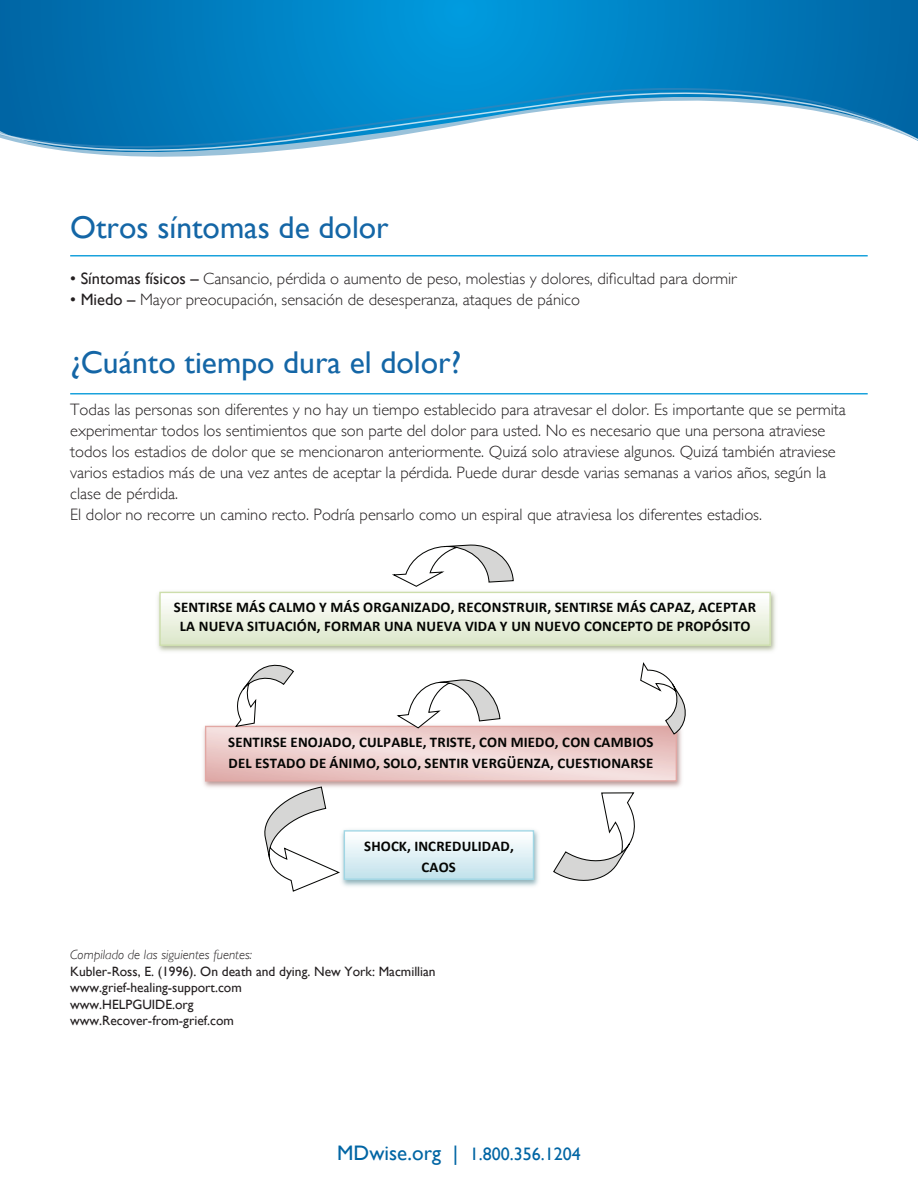
<style>
.page{position:relative;width:918px;height:1188px;background:#fff}
.page>*{position:absolute;margin:0;border:0;box-sizing:border-box;transform-origin:0 0}
.t1{font:31.5px "Gill Sans";color:#1466a6}
.t2{font:18px "Gill Sans";color:#0065a4}
.t3{font:300 16.5px/21px "Gill Sans";color:#231f20}
.t4{font:700 14.85px/21px "Calibri";letter-spacing:.015em;color:#040503;text-align:center}
.t5{font:13.5px "Gill Sans";color:#231f20}
.t6{font:italic 300 13.5px "Gill Sans";color:#231f20}
.s1{font-weight:400}
.s2{font-size:21px}
</style>
<div class="page">
<hr style="left:70px;top:255px;width:798px;height:2px;background:#1aa2dc">
<hr style="left:70px;top:393px;width:798px;height:2px;background:#1aa2dc">
<img style="left:341px;top:829px;width:198px;height:58px">
<svg style="left:346px;top:832px;width:186px;height:46px"></svg>
<div style="left:344px;top:830px;width:190px;height:50px;border:1px solid #a0d6e4"></div>
<img style="left:345px;top:836px;width:187px;height:38px">
<img style="left:203px;top:725px;width:479px;height:63px">
<svg style="left:207px;top:728px;width:468px;height:52px;background:#eac8c6"></svg>
<div style="left:205px;top:726px;width:472px;height:56px;border:1px solid #e2a8a4"></div>
<img style="left:206px;top:732px;width:470px;height:43px">
<img style="left:157px;top:591px;width:619px;height:61px">
<svg style="left:161px;top:594px;width:608px;height:50px"></svg>
<div style="left:159px;top:592px;width:612px;height:54px;border:1px solid #cddeac"></div>
<img style="left:161px;top:598px;width:608px;height:41px">
<svg style="left:553px;top:792px;width:82px;height:89px"></svg>
<svg style="left:260px;top:786px;width:81px;height:106px"></svg>
<svg style="left:395px;top:679px;width:106px;height:50px"></svg>
<svg style="left:640px;top:662px;width:46px;height:73px"></svg>
<svg style="left:234px;top:664px;width:61px;height:64px"></svg>
<svg style="left:392px;top:544px;width:122px;height:43px"></svg>
<svg style="left:0;top:0;width:918px;height:157px;background:#0d85c3"></svg>
<svg style="left:0;top:85px;width:918px;height:6px;background:#017dbe"></svg>
<svg style="left:0;top:91px;width:918px;height:61px"></svg>
<p class="t1" style="left:70px;top:209px;width:320px">Otros síntomas de dolor</p>
<p class="t3" style="left:70px;top:268px;width:668px"><span class="s1">• Síntomas físicos –</span> Cansancio, pérdida o aumento de peso, molestias y dolores, dificultad para dormir</p>
<p class="t3" style="left:70px;top:289px;width:511px"><span class="s1">• Miedo –</span> Mayor preocupación, sensación de desesperanza, ataques de pánico</p>
<p class="t1" style="left:70px;top:344px;width:392px">¿Cuánto tiempo dura el dolor?</p>
<p class="t3" style="left:70px;top:398px;width:777px">Todas las personas son diferentes y no hay un tiempo establecido para atravesar el dolor. Es importante que se permita experimentar todos los sentimientos que son parte del dolor para usted. No es necesario que una persona atraviese todos los estadios de dolor que se mencionaron anteriormente. Quizá solo atraviese algunos. Quizá también atraviese varios estadios más de una vez antes de aceptar la pérdida. Puede durar desde varias semanas a varios años, según la clase de pérdida.</p>
<p class="t3" style="left:70px;top:503px;width:693px">El dolor no recorre un camino recto. Podría pensarlo como un espiral que atraviesa los diferentes estadios.</p>
<p class="t4" style="left:174px;top:598px;width:584px;line-height:18.5px">SENTIRSE MÁS CALMO Y MÁS ORGANIZADO, RECONSTRUIR, SENTIRSE MÁS CAPAZ, ACEPTAR<br>LA NUEVA SITUACIÓN, FORMAR UNA NUEVA VIDA Y UN NUEVO CONCEPTO DE PROPÓSITO</p>
<p class="t4" style="left:228px;top:731px;width:427px;text-align:left">SENTIRSE ENOJADO, CULPABLE, TRISTE, CON MIEDO, CON CAMBIOS<br>DEL ESTADO DE ÁNIMO, SOLO, SENTIR VERGÜENZA, CUESTIONARSE</p>
<p class="t4" style="left:364px;top:836px;width:151px">SHOCK, INCREDULIDAD,<br>CAOS</p>
<p class="t6" style="left:70px;top:947px;width:183px">Compilado de las siguientes fuentes:</p>
<p class="t5" style="left:70px;top:963px;width:367px">Kubler-Ross, E. (1996). On death and dying. New York: Macmillian</p>
<p class="t5" style="left:70px;top:980px;width:173px">www.grief-healing-support.com</p>
<p class="t5" style="left:70px;top:996px;width:125px">www.HELPGUIDE.org</p>
<p class="t5" style="left:70px;top:1013px;width:165px">www.Recover-from-grief.com</p>
<p class="t2" style="left:337px;top:1144px;width:245px"><span class="s2">MDwise.org |</span> 1.800.356.1204</p>
</div>
